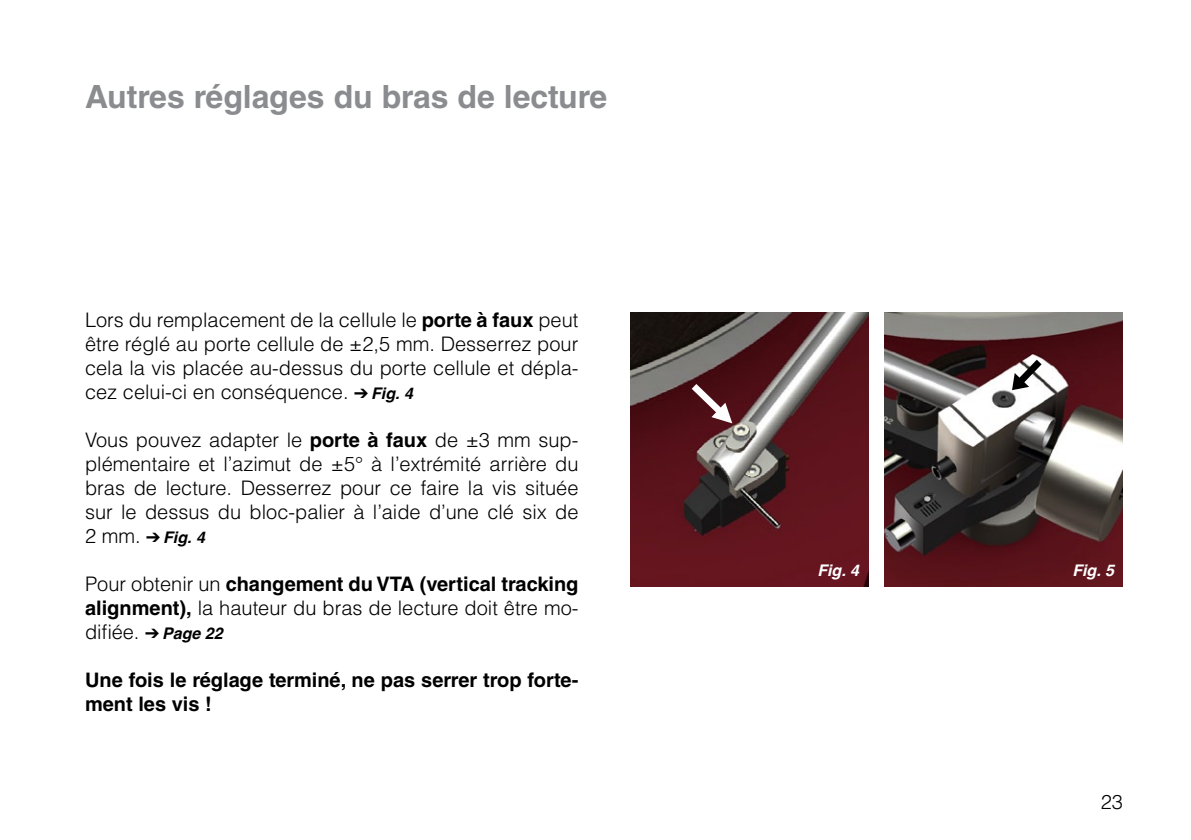
<style>
.page{position:relative;width:1191px;height:840px;background:#fff}
.page>*{position:absolute;margin:0;border:0;box-sizing:border-box;transform-origin:0 0}
.t1{font:700 32px "Helvetica LT Std";color:#8b8c8f}
.t2{font:300 20px/24px "Helvetica LT Std";color:#000;text-align:justify}
.t3{font:700 20px/24px "Helvetica LT Std";color:#000}
.t4{font:italic 700 16px "Helvetica";color:#000}
.t5{font:italic 700 16px "Helvetica";color:#fff}
.s1{font-weight:700}
.s2{font-family:"Helvetica";font-weight:700;font-style:italic;font-size:16px}
.s3{font-family:"Helvetica LT Std";font-weight:300;font-style:normal;font-size:20px}
</style>
<div class="page">
<img style="left:630px;top:312px;width:238px;height:274px">
<img style="left:884px;top:312px;width:239px;height:274px">
<svg style="left:691px;top:384px;width:48px;height:46px"></svg>
<svg style="left:1004px;top:359px;width:37px;height:38px"></svg>
<h1 class="t1" style="left:85px;top:77px;width:524px">Autres réglages du bras de lecture</h1>
<p class="t2" style="left:85px;top:307px;width:495px">Lors du remplacement de la cellule le <span class="s1">porte à faux</span> peut être réglé au porte cellule de ±2,5 mm. Desserrez pour cela la vis placée au-dessus du porte cellule et dépla&shy;cez celui-ci en conséquence. ➔ <span class="s2">Fig. 4</span></p>
<p class="t2" style="left:85px;top:427px;width:495px">Vous pouvez adapter le <span class="s1">porte à faux</span> de ±3 mm sup&shy;plémentaire et l’azimut de ±5° à l’extrémité arrière du bras de lecture. Desserrez pour ce faire la vis située sur le dessus du bloc-palier à l’aide d’une clé six de</p>
<p class="t4" style="left:85px;top:523px;width:121px"><span class="s3">2 mm.</span> ➔ Fig. 4</p>
<p class="t2" style="left:85px;top:571px;width:495px">Pour obtenir un <span class="s1">changement du VTA (vertical tracking alignment),</span> la hauteur du bras de lecture doit être mo&shy;difiée. ➔ <span class="s2">Page 22</span></p>
<p class="t3" style="left:85px;top:667px;width:495px">Une fois le réglage terminé, ne pas serrer trop forte&shy;ment les vis !</p>
<p class="t5" style="left:817px;top:556px;width:43px">Fig. 4</p>
<p class="t5" style="left:1072px;top:557px;width:43px">Fig. 5</p>
<p class="t2" style="left:1100px;top:789px;width:24px">23</p>
</div>
